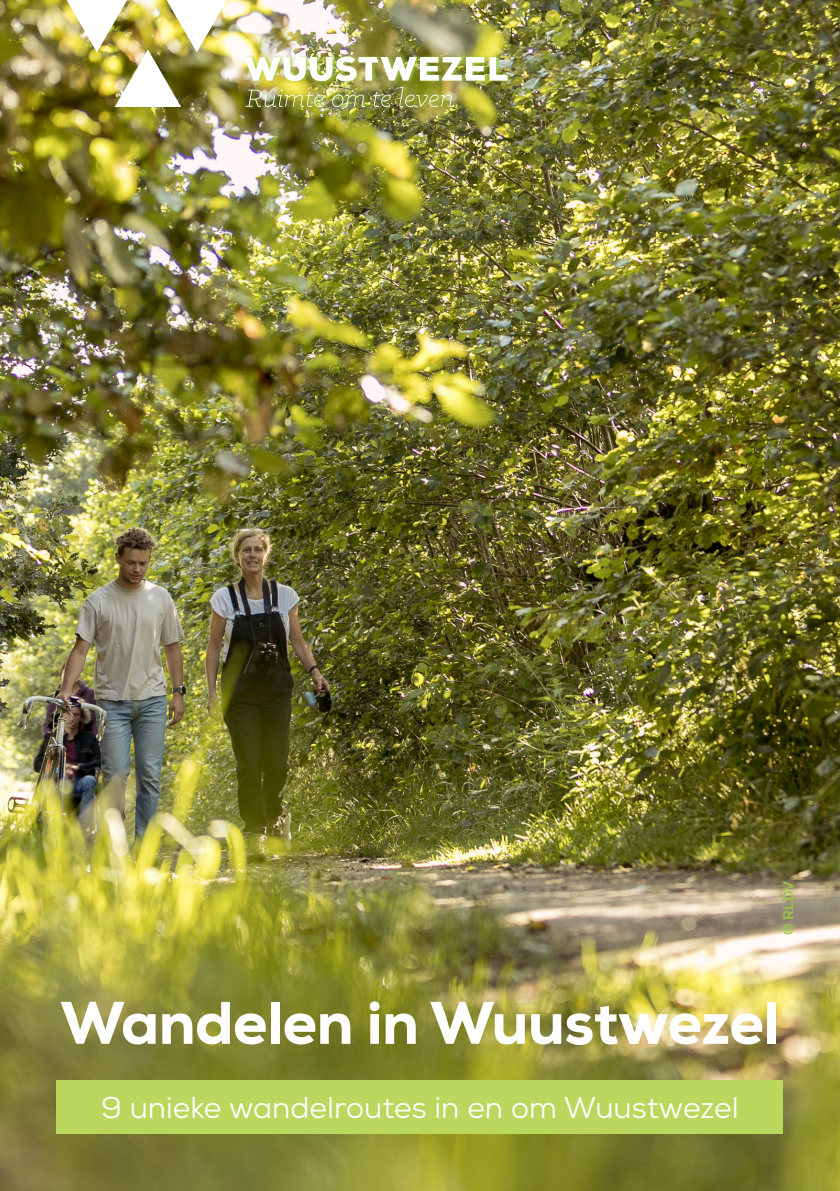
<style>
.page{position:relative;width:840px;height:1191px;background:#fff}
.page>*{position:absolute;margin:0;border:0;box-sizing:border-box;transform-origin:0 0}
.titel{font:800 60px "Nexa";letter-spacing:-.01em;color:#fff}
.kop1{font:30px "Nexa";color:#fff}
.t1{font:700 14px "Nexa";color:#99ca3b}
.s1{font-style:inherit}
</style>
<div class="page">
<img style="left:0;top:0;width:839px;height:1191px">
<div style="left:244px;top:54px;width:268px;height:55px;background:#99ca3b;opacity:.69"></div>
<svg style="left:245px;top:89px;width:78px;height:18px"></svg>
<svg style="left:332px;top:95px;width:33px;height:12px"></svg>
<svg style="left:373px;top:92px;width:17px;height:15px"></svg>
<svg style="left:399px;top:87px;width:54px;height:20px"></svg>
<img style="left:244px;top:57px;width:263px;height:24px">
<img style="left:67px;top:0;width:160px;height:107px">
<div style="left:57px;top:1080px;width:725px;height:54px;background:#bbd75e"></div>
<p class="t1" style="left:778px;top:934px;width:55px;rotate:-90deg"><span class="s1">©</span> RLDV</p>
<p class="titel" style="left:60px;top:984px;width:720px">Wandelen in Wuustwezel</p>
<p class="kop1" style="left:101px;top:1088px;width:639px">9 unieke wandelroutes in en om Wuustwezel</p>
</div>
